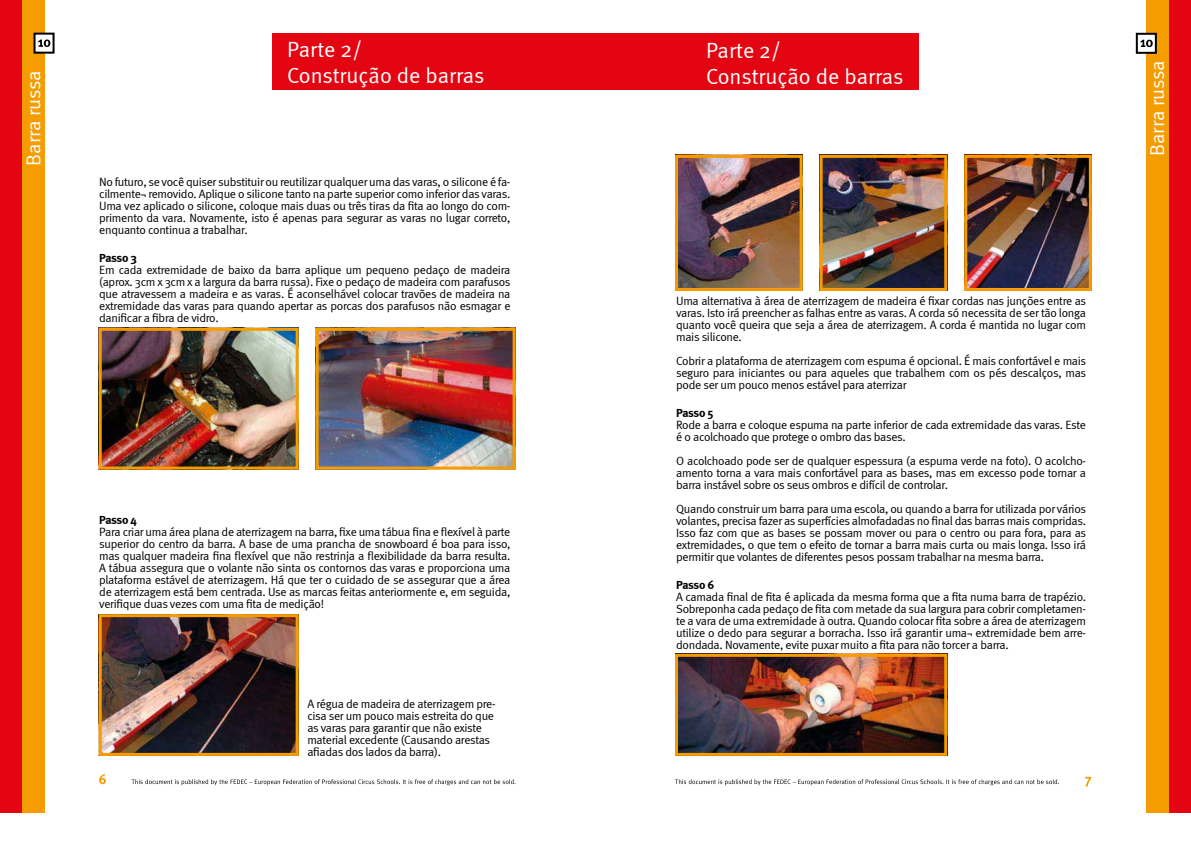
<style>
.page{position:relative;width:1191px;height:842px;background:#fff}
.page>*{position:absolute;margin:0;border:0;box-sizing:border-box;transform-origin:0 0}
.t1{font:22px/26.4px "Meta Normal";color:#fff}
.t2{font:20px "Meta Normal";letter-spacing:-.01em;color:#fff}
.t3{font:12px/12px "Meta Normal";letter-spacing:-.025em;color:#000101;text-align:justify}
.t4{font:700 12px "Meta";letter-spacing:-.035em;color:#000101}
</style>
<div class="page">
<div style="left:0;top:0;width:22px;height:813px;background:#e30512"></div>
<div style="left:22px;top:0;width:23px;height:813px;background:#f59c00"></div>
<div style="left:35px;top:34px;width:19px;height:19px;background:#fff"></div>
<svg style="left:38px;top:40px;width:12px;height:7px"></svg>
<div style="left:34px;top:33px;width:21px;height:21px;border:2px solid #000"></div>
<svg style="left:99px;top:774px;width:7px;height:10px"></svg>
<svg style="left:132px;top:779px;width:383px;height:6px"></svg>
<img style="left:103px;top:332px;width:192px;height:134px">
<div style="left:99px;top:328px;width:200px;height:142px;border:3px solid #f59c00"></div>
<img style="left:103px;top:618px;width:192px;height:134px">
<div style="left:99px;top:614px;width:200px;height:142px;border:3px solid #f59c00"></div>
<img style="left:320px;top:332px;width:191px;height:134px">
<div style="left:316px;top:328px;width:199px;height:142px;border:3px solid #f59c00"></div>
<div style="left:272px;top:33px;width:323px;height:57px;background:#e30512"></div>
<div style="left:1168px;top:0;width:23px;height:813px;background:#e30512"></div>
<div style="left:1145px;top:0;width:23px;height:813px;background:#f59c00"></div>
<div style="left:1136px;top:34px;width:19px;height:19px;background:#fff"></div>
<svg style="left:1140px;top:40px;width:12px;height:7px"></svg>
<div style="left:1135px;top:33px;width:21px;height:21px;border:2px solid #000"></div>
<svg style="left:675px;top:779px;width:384px;height:6px"></svg>
<svg style="left:1085px;top:777px;width:6px;height:10px"></svg>
<img style="left:679px;top:159px;width:119px;height:128px">
<div style="left:675px;top:155px;width:127px;height:136px;border:3px solid #f59c00"></div>
<img style="left:679px;top:658px;width:264px;height:94px">
<div style="left:675px;top:654px;width:272px;height:102px;border:3px solid #f59c00"></div>
<img style="left:823px;top:159px;width:120px;height:128px">
<div style="left:819px;top:155px;width:128px;height:136px;border:3px solid #f59c00"></div>
<img style="left:968px;top:159px;width:119px;height:128px">
<div style="left:964px;top:155px;width:127px;height:136px;border:3px solid #f59c00"></div>
<div style="left:576px;top:33px;width:343px;height:57px;background:#e30512"></div>
<h2 class="t2" style="left:22px;top:166px;width:97px;rotate:-90deg">Barra russa</h2>
<h1 class="t1" style="left:287px;top:35px;width:199px">Parte 2/<br>Construção de barras</h1>
<h1 class="t1" style="left:706px;top:37px;width:199px">Parte 2/<br>Construção de barras</h1>
<p class="t3" style="left:99px;top:175px;width:413px">No futuro, se você quiser substituir ou reutilizar qualquer uma das varas, o silicone é fa&shy;cilmente¬ removido. Aplique o silicone tanto na parte superior como inferior das varas.<br>Uma vez aplicado o silicone, coloque mais duas ou três tiras da fita ao longo do com&shy;primento da vara. Novamente, isto é apenas para segurar as varas no lugar correto, enquanto continua a trabalhar.</p>
<p class="t4" style="left:99px;top:250px;width:39px">Passo 3</p>
<p class="t3" style="left:99px;top:263px;width:413px">Em cada extremidade de baixo da barra aplique um pequeno pedaço de madeira (aprox. 3cm x 3cm x a largura da barra russa). Fixe o pedaço de madeira com parafusos que atravessem a madeira e as varas. É aconselhável colocar travões de madeira na extremidade das varas para quando apertar as porcas dos parafusos não esmagar e danificar a fibra de vidro.</p>
<p class="t4" style="left:99px;top:513px;width:39px">Passo 4</p>
<p class="t3" style="left:99px;top:526px;width:413px">Para criar uma área plana de aterrizagem na barra, fixe uma tábua fina e flexível à parte superior do centro da barra. A base de uma prancha de snowboard é boa para isso, mas qualquer madeira fina flexível que não restrinja a flexibilidade da barra resulta.<br>A tábua assegura que o volante não sinta os contornos das varas e proporciona uma plataforma estável de aterrizagem. Há que ter o cuidado de se assegurar que a área de aterrizagem está bem centrada. Use as marcas feitas anteriormente e, em seguida, verifique duas vezes com uma fita de medição!</p>
<p class="t3" style="left:307px;top:698px;width:190px;text-align:left">A régua de madeira de aterrizagem pre&shy;cisa ser um pouco mais estreita do que as varas para garantir que não existe material excedente (Causando arestas afiadas dos lados da barra).</p>
<p class="t3" style="left:676px;top:294px;width:411px">Uma alternativa à área de aterrizagem de madeira é fixar cordas nas junções entre as varas. Isto irá preencher as falhas entre as varas. A corda só necessita de ser tão longa quanto você queira que seja a área de aterrizagem. A corda é mantida no lugar com mais silicone.</p>
<p class="t3" style="left:676px;top:354px;width:411px">Cobrir a plataforma de aterrizagem com espuma é opcional. É mais confortável e mais seguro para iniciantes ou para aqueles que trabalhem com os pés descalços, mas pode ser um pouco menos estável para aterrizar</p>
<p class="t4" style="left:676px;top:405px;width:39px">Passo 5</p>
<p class="t3" style="left:676px;top:418px;width:411px">Rode a barra e coloque espuma na parte inferior de cada extremidade das varas. Este é o acolchoado que protege o ombro das bases.</p>
<p class="t3" style="left:676px;top:454px;width:411px">O acolchoado pode ser de qualquer espessura (a espuma verde na foto). O acolcho&shy;amento torna a vara mais confortável para as bases, mas em excesso pode tornar a barra instável sobre os seus ombros e difícil de controlar.</p>
<p class="t3" style="left:676px;top:502px;width:411px">Quando construir um barra para uma escola, ou quando a barra for utilizada por vários volantes, precisa fazer as superfícies almofadadas no final das barras mais compridas.<br>Isso faz com que as bases se possam mover ou para o centro ou para fora, para as extremidades, o que tem o efeito de tornar a barra mais curta ou mais longa. Isso irá permitir que volantes de diferentes pesos possam trabalhar na mesma barra.</p>
<p class="t4" style="left:676px;top:577px;width:40px">Passo 6</p>
<p class="t3" style="left:676px;top:590px;width:411px">A camada final de fita é aplicada da mesma forma que a fita numa barra de trapézio.<br>Sobreponha cada pedaço de fita com metade da sua largura para cobrir completamen&shy;te a vara de uma extremidade à outra. Quando colocar fita sobre a área de aterrizagem utilize o dedo para segurar a borracha. Isso irá garantir uma¬ extremidade bem arre&shy;dondada. Novamente, evite puxar muito a fita para não torcer a barra.</p>
<h2 class="t2" style="left:1145px;top:156px;width:97px;rotate:-90deg">Barra russa</h2>
</div>
